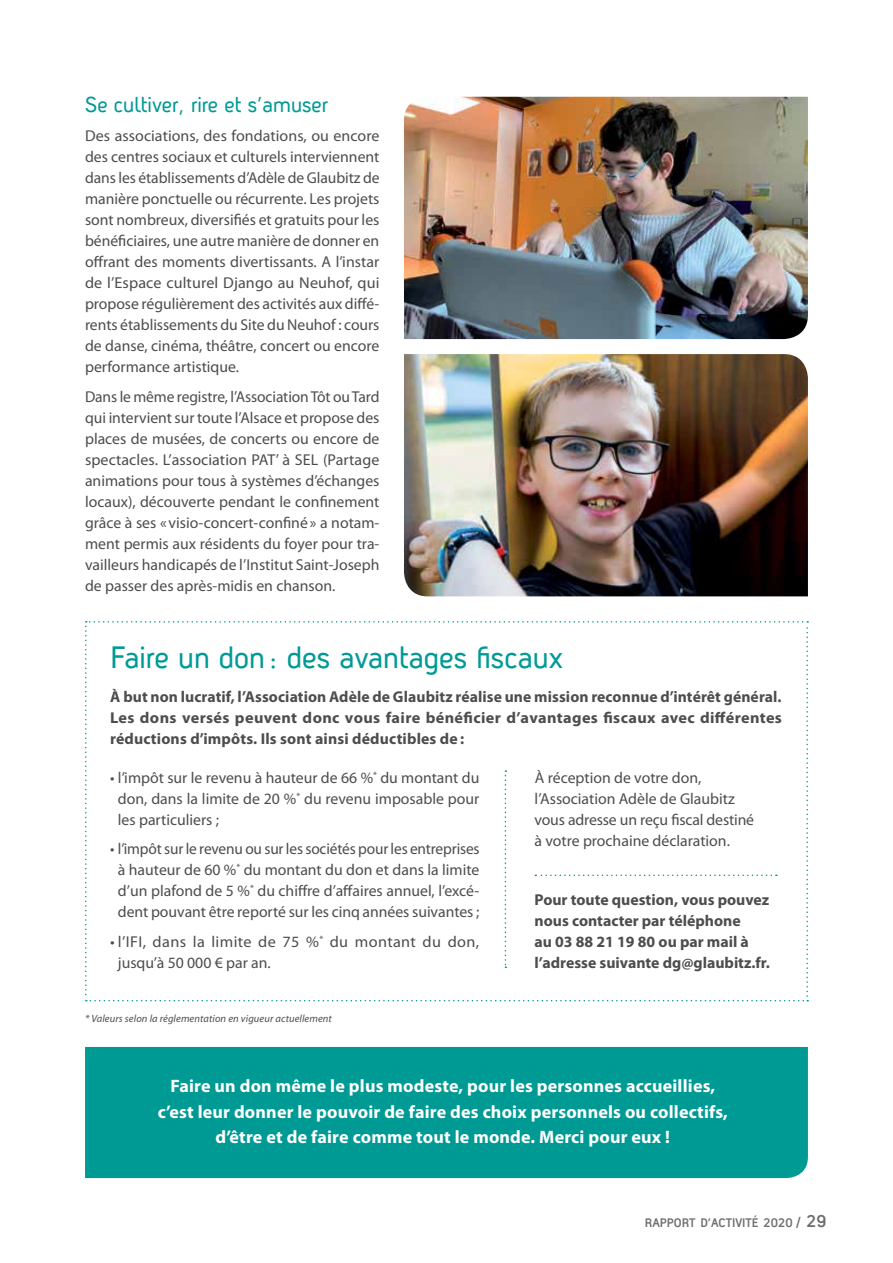
<style>
.page{position:relative;width:893px;height:1263px;background:#fff}
.page>*{position:absolute;margin:0;border:0;box-sizing:border-box;transform-origin:0 0}
.t1{font:30px "Antagometrica BT";color:#009a95}
.t2{font:21px "Antagometrica BT";color:#009a95}
.t3{font:700 18px/25.5px "Myriad Pro";letter-spacing:.01em;color:#fff;text-align:center}
.t4{font:15.75px/21px "Myriad Pro";color:#4d4d4f;text-align:justify}
.t5{font:700 15.75px/21px "Myriad Pro";color:#4d4d4f;text-align:justify}
.t6{font:15.75px/21px "Myriad Pro";letter-spacing:.025em;color:#4d4d4f}
.t7{font:700 12px "Antagometrica BT";color:#6d6e71}
.t8{font:italic 10.5px "Myriad Pro";letter-spacing:.01em;color:#4d4d4f}
.s1{font-size:13.5px}
.s2{font-size:16.5px}
</style>
<div class="page">
<svg style="left:85px;top:621px;width:723px;height:380px"></svg>
<img style="left:404px;top:97px;width:404px;height:242px">
<img style="left:404px;top:354px;width:404px;height:242px">
<div style="left:85px;top:1047px;width:723px;height:131px;background:#009a95"></div>
<h2 class="t2" style="left:85px;top:92px;width:245px">Se cultiver, rire et s’amuser</h2>
<p class="t4" style="left:85px;top:126px;width:296px">Des associations, des fondations, ou encore des centres sociaux et culturels interviennent dans les établissements d’Adèle de Glaubitz de manière ponctuelle ou récurrente. Les projets sont nombreux, diversifiés et gratuits pour les bénéficiaires, une autre manière de donner en offrant des moments divertissants. A l’instar de l’Espace culturel Django au Neuhof, qui propose régulièrement des activités aux diffé&shy;rents établissements du Site du Neuhof : cours de danse, cinéma, théâtre, concert ou encore performance artistique.</p>
<p class="t4" style="left:85px;top:386px;width:296px">Dans le même registre, l’Association Tôt ou Tard qui intervient sur toute l’Alsace et propose des places de musées, de concerts ou encore de spectacles. L’association PAT’ à SEL (Partage animations pour tous à systèmes d’échanges locaux), découverte pendant le confinement grâce à ses « visio-concert-confiné» a notam&shy;ment permis aux résidents du foyer pour tra&shy;vailleurs handicapés de l’Institut Saint-Joseph de passer des après-midis en chanson.</p>
<h1 class="t1" style="left:110px;top:639px;width:454px">Faire un don: des avantages fiscaux</h1>
<p class="t5" style="left:110px;top:686px;width:673px">à but non lucratif, l’Association Adèle de Glaubitz réalise une mission reconnue d’intérêt général.<br>Les dons versés peuvent donc vous faire bénéficier d’avantages fiscaux avec différentes réductions d’impôts. Ils sont ainsi déductibles de :</p>
<p class="t4" style="left:118px;top:767px;width:363px;text-indent:-8px">• l’impôt sur le revenu à hauteur de 66 %<sup>*</sup> du montant du don, dans la limite de 20 %<sup>*</sup> du revenu imposable pour les particuliers ;</p>
<p class="t4" style="left:110px;top:839px;width:371px;text-align:center">• l’impôt sur le revenu ou sur les sociétés pour les entreprises à hauteur de 60 %<sup>*</sup> du montant du don et dans la limite d’un plafond de 5 %<sup>*</sup> du chiffre d’affaires annuel, l’excé&shy;dent pouvant être reporté sur les cinq années suivantes ;</p>
<p class="t6" style="left:118px;top:931px;width:363px;text-indent:-8px">• l’IFI, dans la limite de 75 %<sup>*</sup> du montant du don, jusqu’à 50 000 € par an.</p>
<p class="t4" style="left:535px;top:767px;width:221px;text-align:left">à réception de votre don, l’Association Adèle de Glaubitz vous adresse un reçu fiscal destiné à votre prochaine déclaration.</p>
<p class="t5" style="left:535px;top:889px;width:237px;text-align:left">Pour toute question, vous pouvez nous contacter par téléphone<br>au 03 88 21 19 80 ou par mail à l’adresse suivante dg@glaubitz.fr.</p>
<p class="t8" style="left:85px;top:1013px;width:248px">* Valeurs selon la réglementation en vigueur actuellement</p>
<p class="t3" style="left:158px;top:1073px;width:572px">Faire un don même le plus modeste, pour les personnes accueillies, c’est leur donner le pouvoir de faire des choix personnels ou collectifs, d’être et de faire comme tout le monde. Merci pour eux !</p>
<p class="t7" style="left:645px;top:1216px;width:183px">RAPPORT D’ACTIVITÉ 2020 <span class="s1">/</span> <span class="s2">29</span></p>
</div>
